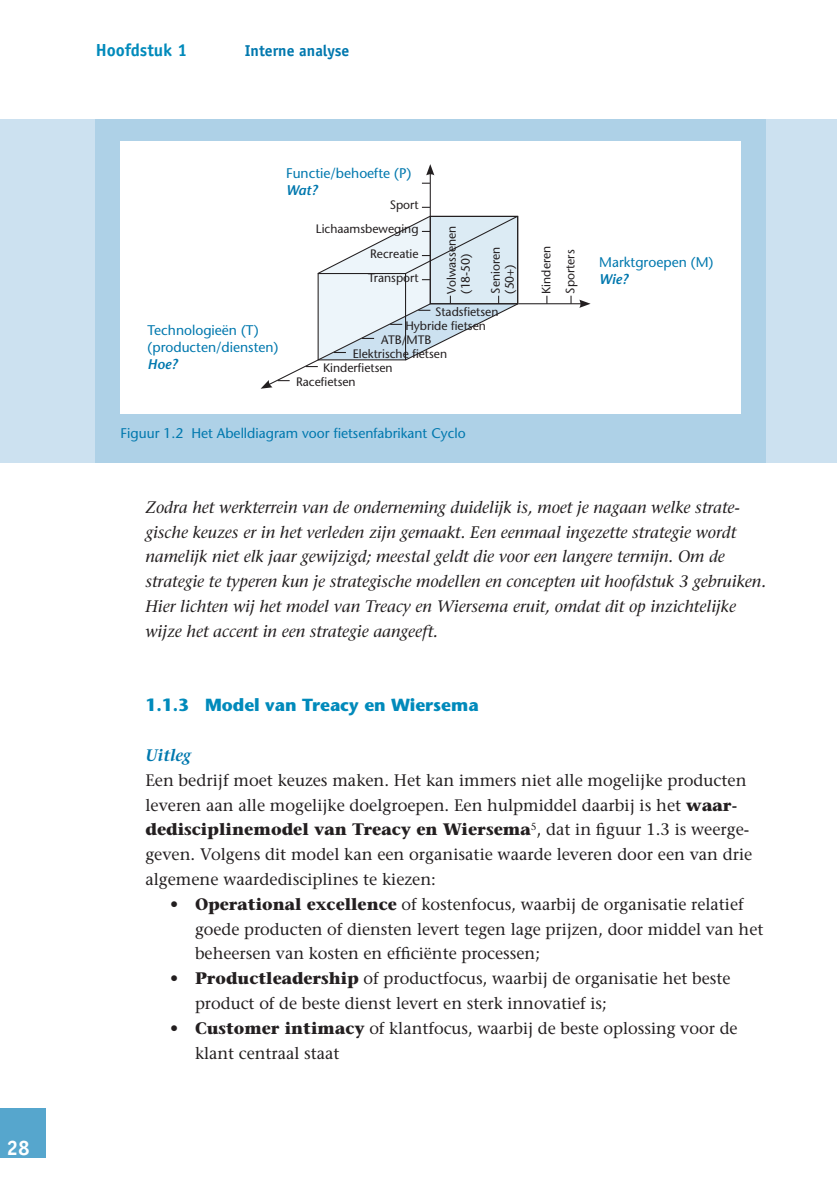
<style>
.page{position:relative;width:837px;height:1184px;background:#fff}
.page>*{position:absolute;margin:0;border:0;box-sizing:border-box;transform-origin:0 0}
.t1{font:700 21px "Officina Sans";color:#fff}
.t2{font:700 17.5px "Stone Sans";color:#018abb}
.t3{font:700 17.5px "Officina Sans";color:#018abb}
.t4{font:16.62px/24.8px "Stone Serif";color:#231f20}
.t5{font:italic 16.62px/24.8px "Stone Serif";color:#231f20}
.t6{font:italic 600 16.62px "Stone Serif";color:#0078ae}
.t7{font:700 15.75px "Officina Sans";color:#0078ae}
.t8{font:14px/16.8px "Stone Sans";color:#0078ae}
.t9{font:italic 600 14px "Stone Sans";color:#0078ae}
.t10{font:12.25px/24.2px "Stone Sans";color:#231f20}
.s1{font-weight:700}
</style>
<div class="page">
<div style="left:0;top:1108px;width:46px;height:50px;background:#56a6cd"></div>
<div style="left:0;top:119px;width:836px;height:344px;background:#cce1f0"></div>
<div style="left:96px;top:119px;width:669px;height:344px;background:#aed1e7"></div>
<div style="left:121px;top:141px;width:620px;height:272px;background:#fff"></div>
<hr style="left:518px;top:303px;width:64px;height:1px;background:#231f20">
<svg style="left:579px;top:300px;width:11px;height:8px"></svg>
<hr style="left:429px;top:173px;width:1px;height:43px;background:#231f20">
<svg style="left:426px;top:164px;width:8px;height:11px"></svg>
<svg style="left:260px;top:215px;width:259px;height:174px"></svg>
<p class="t1" style="left:6px;top:1134px;width:25px">28</p>
<p class="t3" style="left:96px;top:39px;width:93px">Hoofdstuk 1</p>
<p class="t7" style="left:245px;top:41px;width:106px">Interne analyse</p>
<p class="t8" style="left:147px;top:321px;width:132px">Technologieën (T) (producten/diensten)</p>
<p class="t9" style="left:147px;top:355px;width:32px">Hoe?</p>
<p class="t8" style="left:286px;top:165px;width:127px">Functie/behoefte (P)</p>
<p class="t9" style="left:286px;top:182px;width:33px">Wat?</p>
<p class="t10" style="left:316px;top:193px;width:104px;text-align:right">Sport<br>Lichaamsbeweging<br>Recreatie<br>Transport</p>
<p class="t10" style="left:444px;top:294px;width:69px;line-height:14px;rotate:-90deg">Volwassenen (18-50)</p>
<p class="t10" style="left:488px;top:294px;width:48px;line-height:14px;rotate:-90deg">Senioren (50+)</p>
<p class="t10" style="left:534px;top:294px;width:50px;rotate:-90deg">Kinderen<br>Sporters</p>
<p class="t10" style="left:435px;top:300px;width:65px">Stadsfietsen</p>
<p class="t10" style="left:405px;top:314px;width:82px">Hybride fietsen</p>
<p class="t10" style="left:381px;top:328px;width:52px">ATB/MTB</p>
<p class="t10" style="left:353px;top:342px;width:96px">Elektrische fietsen</p>
<p class="t10" style="left:323px;top:355px;width:71px">Kinderfietsen</p>
<p class="t10" style="left:296px;top:369px;width:61px">Racefietsen</p>
<p class="t8" style="left:121px;top:425px;width:346px">Figuur 1.2 Het Abelldiagram voor fietsenfabrikant Cyclo</p>
<p class="t8" style="left:599px;top:254px;width:116px">Marktgroepen (M)</p>
<p class="t9" style="left:599px;top:270px;width:30px">Wie?</p>
<p class="t5" style="left:145px;top:495px;width:622px">Zodra het werkterrein van de onderneming duidelijk is, moet je nagaan welke strate&shy;gische keuzes er in het verleden zijn gemaakt. Een eenmaal ingezette strategie wordt namelijk niet elk jaar gewijzigd; meestal geldt die voor een langere termijn. Om de strategie te typeren kun je strategische modellen en concepten uit hoofdstuk 3 gebruiken.<br>Hier lichten wij het model van Treacy en Wiersema eruit, omdat dit op inzichtelijke wijze het accent in een strategie aangeeft.</p>
<p class="t2" style="left:145px;top:694px;width:334px">1.1.3 Model van Treacy en Wiersema</p>
<p class="t6" style="left:145px;top:745px;width:47px">Uitleg</p>
<p class="t4" style="left:145px;top:767px;width:608px">Een bedrijf moet keuzes maken. Het kan immers niet alle mogelijke producten leveren aan alle mogelijke doelgroepen. Een hulpmiddel daarbij is het <span class="s1">waar&shy;dedisciplinemodel van Treacy en Wiersema</span><sup>5</sup>, dat in figuur 1.3 is weerge&shy;geven. Volgens dit model kan een organisatie waarde leveren door een van drie algemene waardedisciplines te kiezen:</p>
<p class="t4" style="left:195px;top:891px;width:569px;text-indent:-25px">• <span class="s1">Operational excellence</span> of kostenfocus, waarbij de organisatie relatief goede producten of diensten levert tegen lage prijzen, door middel van het beheersen van kosten en efficiënte processen;</p>
<p class="t4" style="left:195px;top:966px;width:537px;text-indent:-25px">• <span class="s1">Productleadership</span> of productfocus, waarbij de organisatie het beste product of de beste dienst levert en sterk innovatief is;</p>
<p class="t4" style="left:195px;top:1015px;width:544px;text-indent:-25px">• <span class="s1">Customer intimacy</span> of klantfocus, waarbij de beste oplossing voor de klant centraal staat</p>
</div>
